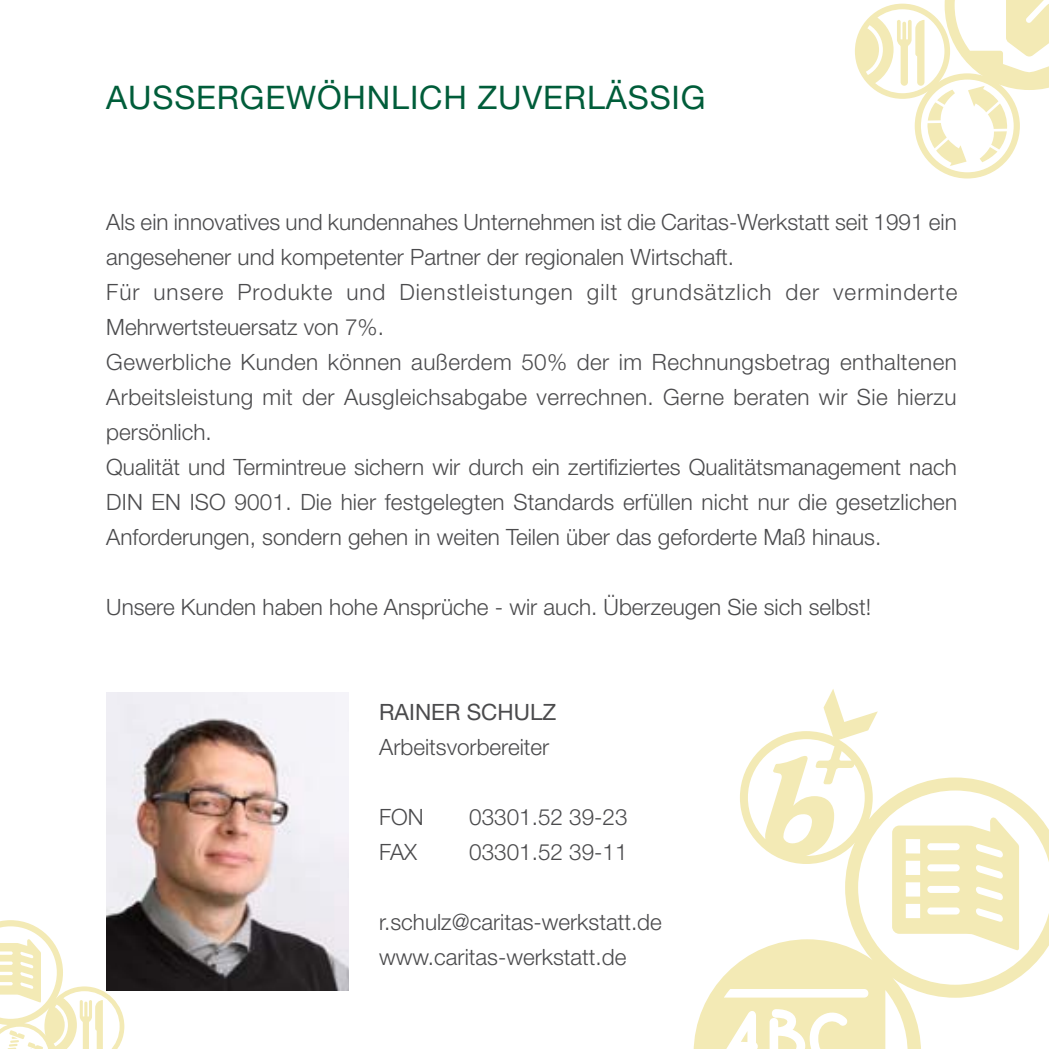
<style>
.page{position:relative;width:1049px;height:1049px;background:#fff}
.page>*{position:absolute;margin:0;border:0;box-sizing:border-box;transform-origin:0 0}
.t1{font:32.5px "Helvetica Neue LT Pro";letter-spacing:.025em;color:#005d3a}
.t2{font:300 22.5px/35px "Helvetica Neue LT Pro";color:#4b4b4d}
.t3{font:22.5px "Helvetica Neue LT Pro";color:#4b4b4d}
</style>
<div class="page">
<svg style="left:845px;top:777px;width:204px;height:221px"></svg>
<svg style="left:0;top:920px;width:124px;height:129px"></svg>
<svg style="left:694px;top:939px;width:227px;height:110px"></svg>
<svg style="left:855px;top:0;width:194px;height:178px"></svg>
<svg style="left:740px;top:689px;width:138px;height:175px"></svg>
<img style="left:106px;top:693px;width:243px;height:297px">
<h1 class="t1" style="left:106px;top:78px;width:601px">AUSSERGEWÖHNLICH ZUVERLÄSSIG</h1>
<p class="t2" style="left:106px;top:204px;width:852px">Als ein innovatives und kundennahes Unternehmen ist die Caritas-Werkstatt seit 1991 ein angesehener und kompetenter Partner der regionalen Wirtschaft.<br>Für unsere Produkte und Dienstleistungen gilt grundsätzlich der verminderte Mehrwertsteuersatz von 7%.<br>Gewerbliche Kunden können außerdem 50% der im Rechnungsbetrag enthaltenen Arbeitsleistung mit der Ausgleichsabgabe verrechnen. Gerne beraten wir Sie hierzu persönlich.<br>Qualität und Termintreue sichern wir durch ein zertifiziertes Qualitätsmanagement nach DIN EN ISO 9001. Die hier festgelegten Standards erfüllen nicht nur die gesetzlichen Anforderungen, sondern gehen in weiten Teilen über das geforderte Maß hinaus.</p>
<p class="t2" style="left:106px;top:589px;width:766px">Unsere Kunden haben hohe Ansprüche - wir auch. Überzeugen Sie sich selbst!</p>
<p class="t3" style="left:379px;top:699px;width:179px">RAINER SCHULZ</p>
<p class="t2" style="left:379px;top:729px;width:172px">Arbeitsvorbereiter</p>
<p class="t2" style="left:379px;top:799px;width:46px">FON</p>
<p class="t2" style="left:469px;top:799px;width:160px">03301.52 39-23</p>
<p class="t2" style="left:379px;top:834px;width:39px">FAX</p>
<p class="t2" style="left:469px;top:834px;width:160px">03301.52 39-11</p>
<p class="t2" style="left:379px;top:904px;width:284px">r.schulz@caritas-werkstatt.de www.caritas-werkstatt.de</p>
</div>
